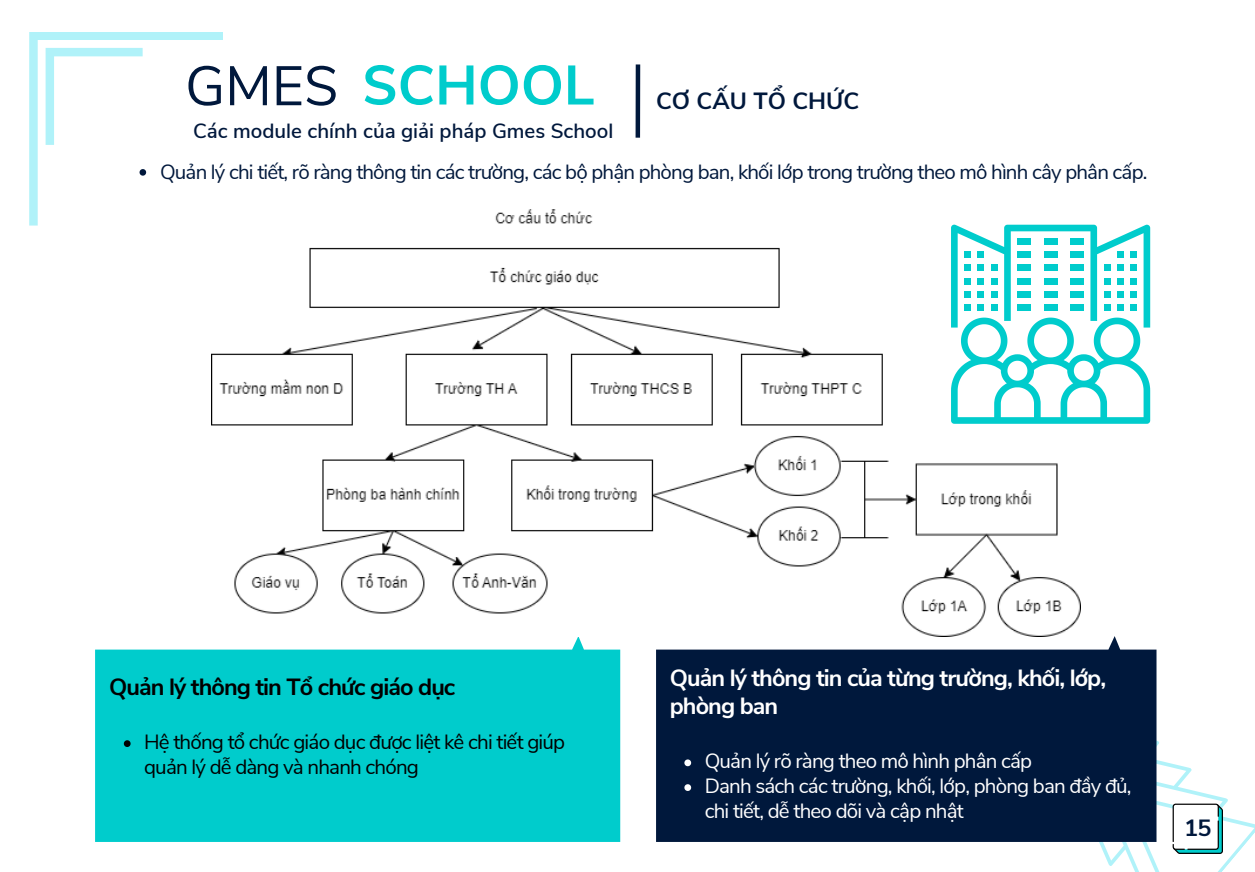
<style>
.page{position:relative;width:1255px;height:872px;background:#fff}
.page>*{position:absolute;margin:0;border:0;box-sizing:border-box;transform-origin:0 0}
.t1{font:700 55.35px "Nunito Sans";color:#0cc}
.t2{font:700 23.4px/28.2px "Nunito Sans";letter-spacing:-.04em;color:#fff}
.t3{font:700 23.4px "Nunito Sans";letter-spacing:-.04em;color:#000}
.t4{font:700 23.4px "Nunito Sans";color:#00183c}
.t5{font:20.55px/24.8px "Nunito Sans";letter-spacing:-.04em;color:#fff}
.t6{font:20.55px "Nunito Sans";letter-spacing:-.04em;color:#00183c}
.t7{font:20.55px/24.8px "Nunito Sans";letter-spacing:-.04em;color:#000}
.t8{font:600 20.55px "Nunito Sans";color:#00183c}
.s1{font-weight:400;color:#00183c}
</style>
<div class="page">
<div style="left:635px;top:64px;width:5px;height:74px;background:#00183c"></div>
<svg style="left:1099px;top:661px;width:155px;height:211px"></svg>
<svg style="left:1172px;top:804px;width:50px;height:50px"></svg>
<svg style="left:656px;top:636px;width:500px;height:206px;background:#112749"></svg>
<div style="left:95px;top:637px;width:525px;height:205px;background:#0cc"></div>
<img style="left:211px;top:209px;width:869px;height:427px">
<svg style="left:951px;top:225px;width:199px;height:198px"></svg>
<div style="left:1116px;top:278px;width:7px;height:6px;background:#0cc"></div>
<div style="left:1103px;top:278px;width:7px;height:6px;background:#0cc"></div>
<div style="left:1130px;top:291px;width:6px;height:7px;background:#0cc"></div>
<div style="left:1116px;top:291px;width:7px;height:7px;background:#0cc"></div>
<div style="left:1103px;top:291px;width:7px;height:7px;background:#0cc"></div>
<div style="left:1130px;top:304px;width:6px;height:7px;background:#0cc"></div>
<div style="left:1116px;top:304px;width:7px;height:7px;background:#0cc"></div>
<div style="left:1103px;top:304px;width:7px;height:7px;background:#0cc"></div>
<svg style="left:684px;top:759px;width:7px;height:7px"></svg>
<svg style="left:684px;top:784px;width:7px;height:7px"></svg>
<svg style="left:124px;top:740px;width:7px;height:7px"></svg>
<svg style="left:29px;top:32px;width:194px;height:193px"></svg>
<h1 class="t1" style="left:185px;top:49px;width:411px"><span class="s1">GMES</span> SCHOOL</h1>
<p class="t4" style="left:656px;top:85px;width:205px">CƠ CẤU TỔ CHỨC</p>
<h3 class="t8" style="left:193px;top:117px;width:422px">Các module chính của giải pháp Gmes School</h3>
<p class="t6" style="left:160px;top:158px;width:988px">Quản lý chi tiết, rõ ràng thông tin các trường, các bộ phận phòng ban, khối lớp trong trường theo mô hình cây phân cấp.</p>
<p class="t3" style="left:109px;top:671px;width:348px">Quản lý thông tin Tổ chức giáo dục</p>
<p class="t7" style="left:144px;top:730px;width:422px">Hệ thống tổ chức giáo dục được liệt kê chi tiết giúp quản lý dễ dàng và nhanh chóng</p>
<p class="t2" style="left:669px;top:664px;width:438px">Quản lý thông tin của từng trường, khối, lớp, phòng ban</p>
<h4 class="t5" style="left:704px;top:749px;width:329px">Quản lý rõ ràng theo mô hình phân cấp</h4>
<p class="t5" style="left:704px;top:774px;width:428px">Danh sách các trường, khối, lớp, phòng ban đầy đủ, chi tiết, dễ theo dõi và cập nhật</p>
<p class="t4" style="left:1184px;top:812px;width:29px">15</p>
</div>
